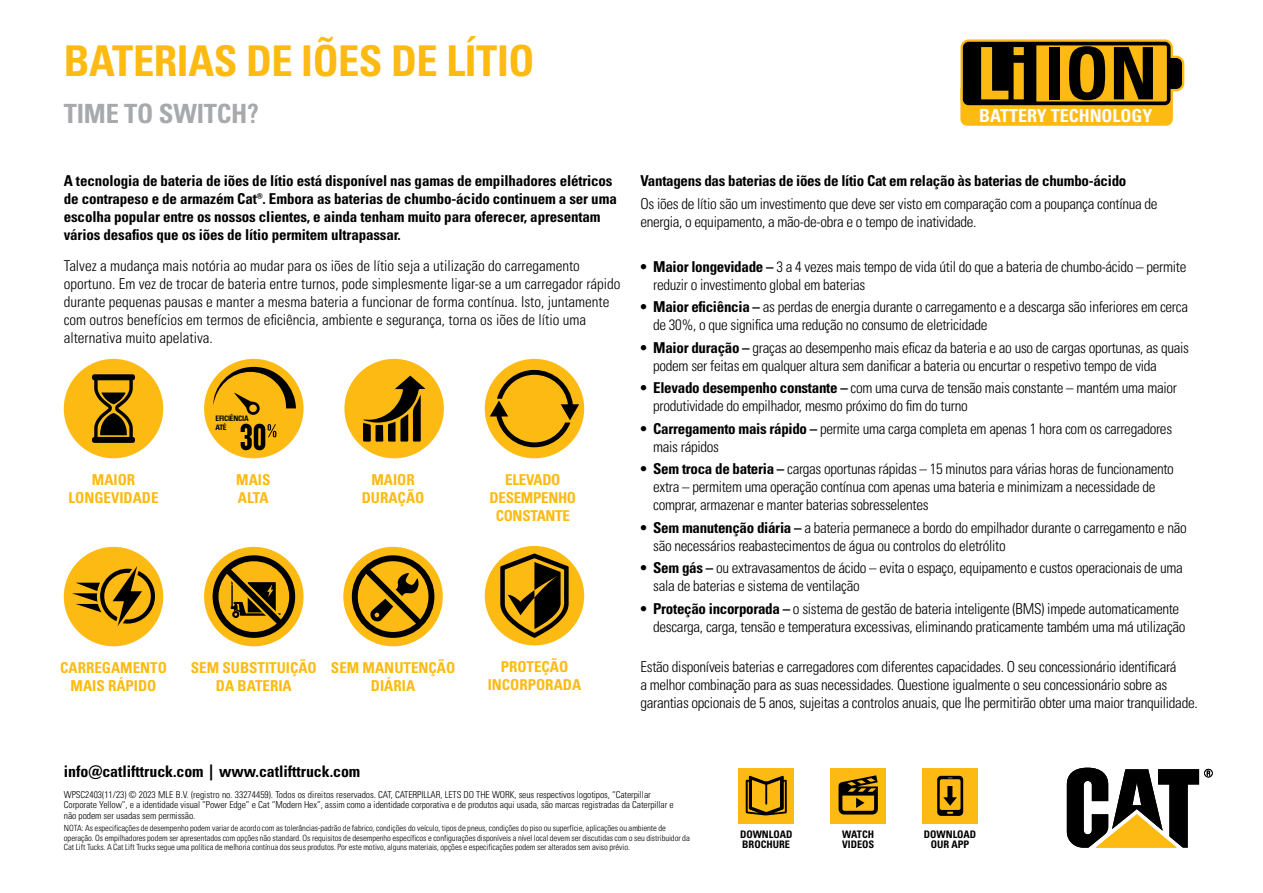
<style>
.page{position:relative;width:1263px;height:893px;background:#fff}
.page>*{position:absolute;margin:0;border:0;box-sizing:border-box;transform-origin:0 0}
.t1{font:700 condensed 72.45px "Univers";color:#000}
.t2{font:42.45px "Univers LTCYR 67 Bold Cond";letter-spacing:-.01em;color:#fdba12}
.t3{font:26.55px "Univers LTCYR 67 Bold Cond";letter-spacing:-.01em;color:#a7a9ac}
.t4{font:700 condensed 18px "Univers";color:#fff}
.t5{font:15.9px "Univers LTCYR 67 Bold Cond";letter-spacing:-.005em;color:#000}
.t6{font:15px/18px "Univers LTCYR 47 Light Cond";letter-spacing:-.02em;color:#000}
.t7{font:15px/18px "Univers LTCYR 47 Light Cond";color:#000}
.t8{font:15px/18px "Univers LTCYR 67 Bold Cond";letter-spacing:-.01em;color:#000}
.t9{font:15px/18px "Univers LTCYR 67 Bold Cond";color:#fdba12;text-align:center}
.t10{font:15px/18px "Univers LTCYR 67 Bold Cond";letter-spacing:-.02em;color:#fdba12;text-align:center}
.t11{font:10.35px/10.4px "Univers LTCYR 67 Bold Cond";color:#000}
.t12{font:9.6px/10.6px "Univers LTCYR 47 Light Cond";letter-spacing:-.01em;color:#000}
.t13{font:8.55px/9.6px "Univers LTCYR 47 Light Cond";letter-spacing:-.005em;color:#000}
.t14{font:7.5px/9px "Univers LTCYR 67 Bold Cond";letter-spacing:-.025em;color:#000}
.s1{color:#fdba12}
.s2{font-family:"Univers LTCYR 67 Bold Cond"}
</style>
<div class="page">
<svg style="left:1067px;top:768px;width:146px;height:80px"></svg>
<div style="left:960px;top:83px;width:213px;height:43px;background:#fdba12;border-radius:7px"></div>
<svg style="left:960px;top:39px;width:225px;height:70px"></svg>
<div style="left:64px;top:547px;width:99px;height:99px;background:#fdba12;border-radius:50%"></div>
<svg style="left:72px;top:566px;width:83px;height:60px"></svg>
<div style="left:64px;top:359px;width:99px;height:99px;background:#fdba12;border-radius:50%"></div>
<svg style="left:92px;top:374px;width:43px;height:69px"></svg>
<div style="left:343px;top:547px;width:100px;height:99px;background:#fdba12;border-radius:50%"></div>
<div style="left:352px;top:555px;width:82px;height:83px;border:6px solid #000;border-radius:50%"></div>
<svg style="left:357px;top:561px;width:72px;height:72px"></svg>
<div style="left:204px;top:359px;width:100px;height:99px;background:#fdba12;border-radius:50%"></div>
<svg style="left:241px;top:424px;width:35px;height:26px"></svg>
<svg style="left:213px;top:367px;width:83px;height:48px"></svg>
<div style="left:485px;top:546px;width:99px;height:99px;background:#fdba12;border-radius:50%"></div>
<svg style="left:500px;top:553px;width:69px;height:85px"></svg>
<div style="left:344px;top:359px;width:100px;height:99px;background:#fdba12;border-radius:50%"></div>
<svg style="left:363px;top:376px;width:62px;height:66px"></svg>
<div style="left:485px;top:359px;width:99px;height:99px;background:#fdba12;border-radius:50%"></div>
<svg style="left:490px;top:370px;width:89px;height:77px"></svg>
<div style="left:204px;top:547px;width:100px;height:99px;background:#fcb912;border-radius:50%"></div>
<svg style="left:210px;top:553px;width:87px;height:87px"></svg>
<div style="left:830px;top:768px;width:56px;height:55px;background:#fdba12"></div>
<svg style="left:838px;top:775px;width:40px;height:39px"></svg>
<div style="left:922px;top:768px;width:56px;height:55px;background:#fdba12"></div>
<svg style="left:937px;top:776px;width:26px;height:40px"></svg>
<div style="left:738px;top:768px;width:56px;height:55px;background:#fdba12"></div>
<svg style="left:746px;top:775px;width:41px;height:40px"></svg>
<h2 class="t2" style="left:64px;top:35px;width:472px">BATERIAS DE IÕES DE LÍTIO</h2>
<h3 class="t3" style="left:64px;top:98px;width:197px">TIME TO SWITCH?</h3>
<p class="t8" style="left:64px;top:172px;width:555px">A tecnologia de bateria de iões de lítio está disponível nas gamas de empilhadores elétricos de contrapeso e de armazém Cat®. Embora as baterias de chumbo-ácido continuem a ser uma escolha popular entre os nossos clientes, e ainda tenham muito para oferecer, apresentam vários desafios que os iões de lítio permitem ultrapassar.</p>
<p class="t7" style="left:64px;top:256px;width:558px">Talvez a mudança mais notória ao mudar para os iões de lítio seja a utilização do carregamento oportuno. Em vez de trocar de bateria entre turnos, pode simplesmente ligar-se a um carregador rápido durante pequenas pausas e manter a mesma bateria a funcionar de forma contínua. Isto, juntamente com outros benefícios em termos de eficiência, ambiente e segurança, torna os iões de lítio uma alternativa muito apelativa.</p>
<p class="t14" style="left:215px;top:413px;width:35px">EFICIÊNCIA<br>ATÉ</p>
<p class="t9" style="left:69px;top:470px;width:92px">MAIOR<br>LONGEVIDADE</p>
<p class="t9" style="left:236px;top:470px;width:36px;text-align:left">MAIS<br>ALTA</p>
<p class="t9" style="left:362px;top:470px;width:64px">MAIOR<br>DURAÇÃO</p>
<p class="t10" style="left:490px;top:470px;width:88px">ELEVADO<br>DESEMPENHO<br>CONSTANTE</p>
<p class="t9" style="left:60px;top:658px;width:108px">CARREGAMENTO<br>MAIS RÁPIDO</p>
<p class="t9" style="left:488px;top:657px;width:95px">PROTEÇÃO<br>INCORPORADA</p>
<p class="t9" style="left:331px;top:658px;width:126px">SEM MANUTENÇÃO<br>DIÁRIA</p>
<p class="t9" style="left:191px;top:658px;width:127px">SEM SUBSTITUIÇÃO<br>DA BATERIA</p>
<h1 class="t1" style="left:976px;top:29px;width:183px"><span class="s1">Li</span> ION</h1>
<p class="t4" style="left:979px;top:105px;width:175px">BATTERY TECHNOLOGY</p>
<p class="t8" style="left:640px;top:172px;width:487px">Vantagens das baterias de iões de lítio Cat em relação às baterias de chumbo-ácido</p>
<p class="t6" style="left:640px;top:194px;width:519px">Os iões de lítio são um investimento que deve ser visto em comparação com a poupança contínua de energia, o equipamento, a mão-de-obra e o tempo de inatividade.</p>
<p class="t6" style="left:653px;top:257px;width:535px;text-indent:-13px"><span class="s2">• Maior longevidade –</span> 3 a 4 vezes mais tempo de vida útil do que a bateria de chumbo-ácido – permite reduzir o investimento global em baterias</p>
<p class="t6" style="left:653px;top:297px;width:536px;text-indent:-13px"><span class="s2">• Maior eficiência –</span> as perdas de energia durante o carregamento e a descarga são inferiores em cerca de 30%, o que significa uma redução no consumo de eletricidade</p>
<p class="t6" style="left:653px;top:338px;width:537px;text-indent:-13px"><span class="s2">• Maior duração –</span> graças ao desempenho mais eficaz da bateria e ao uso de cargas oportunas, as quais podem ser feitas em qualquer altura sem danificar a bateria ou encurtar o respetivo tempo de vida</p>
<p class="t6" style="left:653px;top:378px;width:525px;text-indent:-13px"><span class="s2">• Elevado desempenho constante –</span> com uma curva de tensão mais constante – mantém uma maior produtividade do empilhador, mesmo próximo do fim do turno</p>
<p class="t6" style="left:653px;top:419px;width:520px;text-indent:-13px"><span class="s2">• Carregamento mais rápido –</span> permite uma carga completa em apenas 1 hora com os carregadores mais rápidos</p>
<p class="t6" style="left:653px;top:459px;width:522px;text-indent:-13px"><span class="s2">• Sem troca de bateria –</span> cargas oportunas rápidas – 15 minutos para várias horas de funcionamento extra – permitem uma operação contínua com apenas uma bateria e minimizam a necessidade de comprar, armazenar e manter baterias sobresselentes</p>
<p class="t6" style="left:653px;top:518px;width:535px;text-indent:-13px"><span class="s2">• Sem manutenção diária –</span> a bateria permanece a bordo do empilhador durante o carregamento e não são necessários reabastecimentos de água ou controlos do eletrólito</p>
<p class="t6" style="left:653px;top:558px;width:531px;text-indent:-13px"><span class="s2">• Sem gás –</span> ou extravasamentos de ácido – evita o espaço, equipamento e custos operacionais de uma sala de baterias e sistema de ventilação</p>
<p class="t6" style="left:653px;top:599px;width:534px;text-indent:-13px"><span class="s2">• Proteção incorporada –</span> o sistema de gestão de bateria inteligente (BMS) impede automaticamente descarga, carga, tensão e temperatura excessivas, eliminando praticamente também uma má utilização</p>
<p class="t6" style="left:640px;top:657px;width:559px">Estão disponíveis baterias e carregadores com diferentes capacidades. O seu concessionário identificará<br>a melhor combinação para as suas necessidades. Questione igualmente o seu concessionário sobre as garantias opcionais de 5 anos, sujeitas a controlos anuais, que lhe permitirão obter uma maior tranquilidade.</p>
<p class="t5" style="left:64px;top:761px;width:298px">info@catlifttruck.com | www.catlifttruck.com</p>
<p class="t12" style="left:64px;top:788px;width:611px">WPSC2403(11/23) © 2023 MLE B.V. (registro no. 33274459). Todos os direitos reservados. CAT, CATERPILLAR, LETS DO THE WORK, seus respectivos logotipos, “Caterpillar<br>Corporate Yellow”, e a identidade visual “Power Edge” e Cat “Modern Hex”, assim como a identidade corporativa e de produtos aqui usada, são marcas registradas da Caterpillar e não podem ser usadas sem permissão.</p>
<p class="t13" style="left:64px;top:823px;width:627px">NOTA: As especificações de desempenho podem variar de acordo com as tolerâncias-padrão de fabrico, condições do veículo, tipos de pneus, condições do piso ou superfície, aplicações ou ambiente de operação. Os empilhadores podem ser apresentados com opções não standard. Os requisitos de desempenho específicos e configurações disponíveis a nível local devem ser discutidas com o seu distribuidor da<br>Cat Lift Tucks. A Cat Lift Trucks segue uma política de melhoria contínua dos seus produtos. Por este motivo, alguns materiais, opções e especificações podem ser alterados sem aviso prévio.</p>
<p class="t11" style="left:740px;top:829px;width:54px">DOWNLOAD<br>BROCHURE</p>
<p class="t11" style="left:842px;top:829px;width:34px">WATCH<br>VIDEOS</p>
<p class="t11" style="left:924px;top:829px;width:54px;text-align:center">DOWNLOAD<br>OUR APP</p>
</div>
